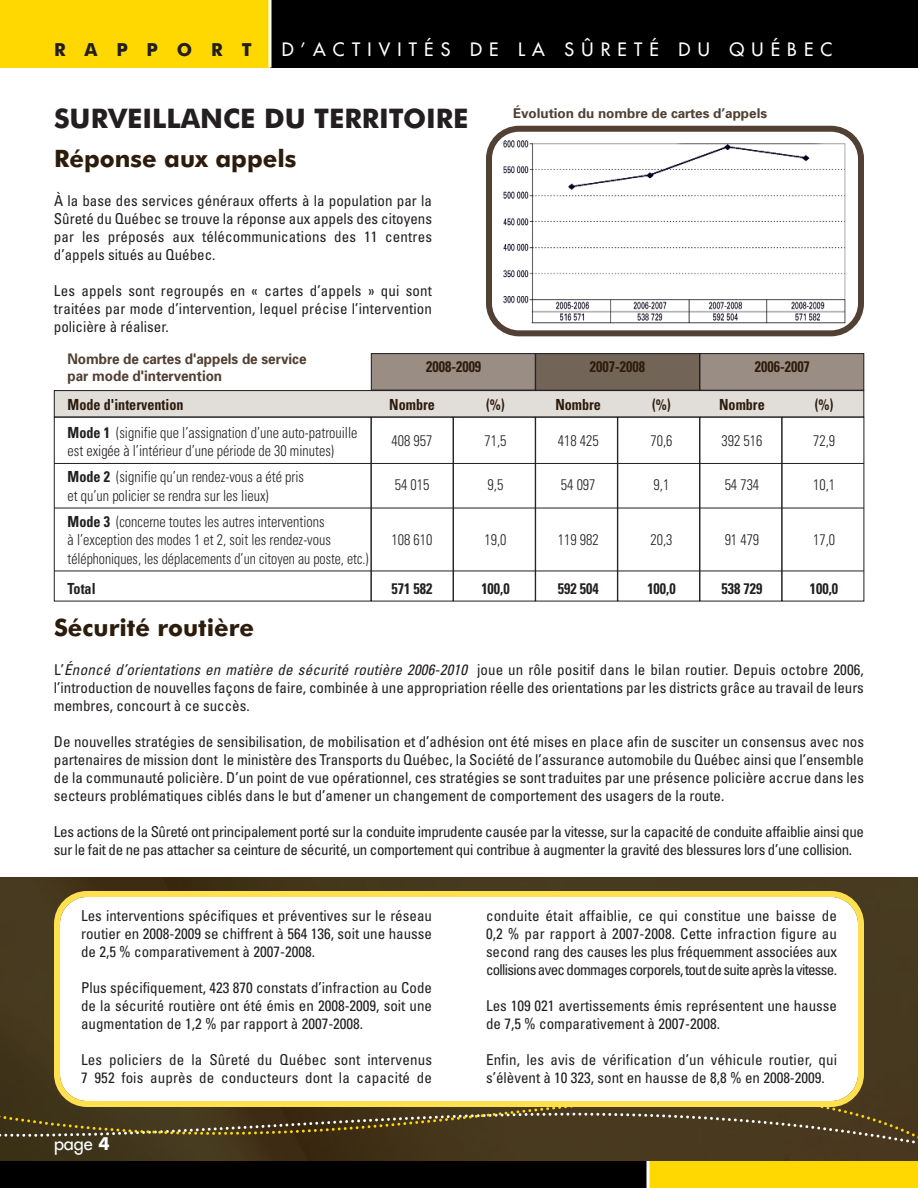
<style>
.page{position:relative;width:918px;height:1188px;background:#fff}
.page>*{position:absolute;margin:0;border:0;box-sizing:border-box;transform-origin:0 0}
.t1{font:700 27px "Futura BT";color:#231f20}
.t2{font:700 24px "Futura BT";color:#2d1c0c}
.t3{font:18px "Futura";letter-spacing:.4em;color:#fff}
.t4{font:700 18px "Futura BT";letter-spacing:1.05em;color:#231f20}
.t5{font:300 condensed 15.3px/18.3px "Univers";color:#231f20;scale:.93 1}
.t6{font:700 condensed 15.3px "Univers";color:#2d1c0c;scale:.93 1}
.t7{font:300 condensed 15.3px "Univers";color:#231f20;scale:.9 1}
.t8{font:700 condensed 15.3px "Univers";color:#231f20;scale:.93 1}
.t9{font:condensed 15px/18px "Univers";color:#231f20;text-align:justify}
.t10{font:condensed 15px/18px "Univers";letter-spacing:-.025em;color:#231f20}
.t11{font:700 14.55px/17.5px "Univers";color:#514033;scale:.93 1}
.t12{font:700 13.5px "Univers";color:#514033}
.s1{font-weight:700}
.s2{font-style:italic}
.s3{font-family:"Futura BT";font-weight:700}
</style>
<div class="page">
<img style="left:0;top:878px;width:918px;height:122px">
<svg style="left:0;top:1000px;width:918px;height:161px;background:#493b1f"></svg>
<div style="left:0;top:0;width:270px;height:68px;background:#ffd801"></div>
<div style="left:270px;top:0;width:648px;height:68px;background:#000"></div>
<div style="left:648px;top:1161px;width:270px;height:27px;background:#ffd801"></div>
<div style="left:0;top:1161px;width:648px;height:27px;background:#000"></div>
<svg style="left:268px;top:0;width:4px;height:68px"></svg>
<svg style="left:646px;top:1161px;width:4px;height:27px"></svg>
<svg style="left:486px;top:126px;width:378px;height:210px"></svg>
<div style="left:54px;top:391px;width:810px;height:26px;background:#e1ddd9"></div>
<div style="left:54px;top:390px;width:810px;height:27px;border:1px solid #231f20"></div>
<div style="left:371px;top:417px;width:82px;height:184px;border:1px solid #231f20"></div>
<div style="left:54px;top:417px;width:317px;height:184px;border:1px solid #231f20"></div>
<div style="left:453px;top:417px;width:82px;height:184px;border:1px solid #231f20"></div>
<div style="left:535px;top:417px;width:83px;height:184px;border:1px solid #231f20"></div>
<div style="left:618px;top:417px;width:82px;height:184px;border:1px solid #231f20"></div>
<div style="left:700px;top:417px;width:82px;height:184px;border:1px solid #231f20"></div>
<div style="left:371px;top:354px;width:164px;height:36px;background:#9a8d84"></div>
<div style="left:371px;top:353px;width:164px;height:37px;border:1px solid #231f20"></div>
<div style="left:536px;top:354px;width:164px;height:36px;background:#736458"></div>
<div style="left:535px;top:353px;width:165px;height:37px;border:1px solid #231f20"></div>
<div style="left:700px;top:354px;width:164px;height:36px;background:#9a8d84"></div>
<div style="left:700px;top:353px;width:164px;height:37px;border:1px solid #231f20"></div>
<hr style="left:54px;top:463px;width:810px;height:1px;background:#231f20">
<hr style="left:54px;top:508px;width:810px;height:1px;background:#231f20">
<hr style="left:54px;top:571px;width:810px;height:1px;background:#231f20">
<svg style="left:54px;top:891px;width:810px;height:216px"></svg>
<p class="t4" style="left:54px;top:42px;width:199px">RAPPORT</p>
<p class="t3" style="left:282px;top:41px;width:552px">D’ACTIVITÉS DE LA SÛRETÉ DU QUÉBEC</p>
<h1 class="t1" style="left:54px;top:108px;width:416px">SURVEILLANCE DU TERRITOIRE</h1>
<p class="t12" style="left:513px;top:108px;width:256px">Évolution du nombre de cartes d’appels</p>
<h2 class="t2" style="left:54px;top:148px;width:244px">Réponse aux appels</h2>
<p class="t9" style="left:54px;top:193px;width:380px">À la base des services généraux offerts à la population par la Sûreté du Québec se trouve la réponse aux appels des citoyens par les préposés aux télécommunications des 11 centres d’appels situés au Québec.</p>
<p class="t9" style="left:54px;top:283px;width:380px">Les appels sont regroupés en « cartes d’appels » qui sont traitées par mode d’intervention, lequel précise l’intervention policière à réaliser.</p>
<p class="t11" style="left:67px;top:351px;width:259px">Nombre de cartes d'appels de service par mode d'intervention</p>
<p class="t6" style="left:426px;top:361px;width:61px">2008-2009</p>
<p class="t6" style="left:590px;top:361px;width:61px">2007-2008</p>
<p class="t6" style="left:755px;top:361px;width:61px">2006-2007</p>
<p class="t6" style="left:68px;top:399px;width:126px">Mode d'intervention</p>
<p class="t6" style="left:389px;top:399px;width:51px">Nombre</p>
<p class="t6" style="left:486px;top:399px;width:22px">(%)</p>
<p class="t6" style="left:555px;top:399px;width:51px">Nombre</p>
<p class="t6" style="left:652px;top:399px;width:22px">(%)</p>
<p class="t6" style="left:719px;top:399px;width:51px">Nombre</p>
<p class="t6" style="left:815px;top:399px;width:22px">(%)</p>
<p class="t5" style="left:68px;top:424px;width:313px"><span class="s1">Mode 1</span> (signifie que l’assignation d’une auto-patrouille est exigée à l’intérieur d’une période de 30 minutes)</p>
<p class="t5" style="left:392px;top:433px;width:45px">408 957</p>
<p class="t5" style="left:484px;top:433px;width:25px">71,5</p>
<p class="t5" style="left:558px;top:433px;width:45px">418 425</p>
<p class="t5" style="left:650px;top:433px;width:25px">70,6</p>
<p class="t5" style="left:722px;top:433px;width:45px">392 516</p>
<p class="t5" style="left:813px;top:433px;width:25px">72,9</p>
<p class="t5" style="left:68px;top:469px;width:256px"><span class="s1">Mode 2</span> (signifie qu’un rendez-vous a été pris et qu’un policier se rendra sur les lieux)</p>
<p class="t5" style="left:395px;top:477px;width:39px">54 015</p>
<p class="t5" style="left:488px;top:477px;width:18px">9,5</p>
<p class="t5" style="left:561px;top:477px;width:39px">54 097</p>
<p class="t5" style="left:654px;top:477px;width:18px">9,1</p>
<p class="t5" style="left:725px;top:477px;width:39px">54 734</p>
<p class="t5" style="left:813px;top:477px;width:25px">10,1</p>
<p class="t5" style="left:68px;top:514px;width:285px"><span class="s1">Mode 3</span> (concerne toutes les autres interventions à l’exception des modes 1 et 2, soit les rendez-vous</p>
<p class="t5" style="left:392px;top:532px;width:45px">108 610</p>
<p class="t5" style="left:484px;top:532px;width:25px">19,0</p>
<p class="t5" style="left:558px;top:532px;width:45px">119 982</p>
<p class="t5" style="left:650px;top:532px;width:25px">20,3</p>
<p class="t5" style="left:725px;top:532px;width:39px">91 479</p>
<p class="t5" style="left:813px;top:532px;width:25px">17,0</p>
<p class="t7" style="left:68px;top:552px;width:336px">téléphoniques, les déplacements d’un citoyen au poste, etc.)</p>
<p class="t8" style="left:68px;top:583px;width:32px">Total</p>
<p class="t8" style="left:392px;top:583px;width:45px">571 582</p>
<p class="t8" style="left:481px;top:583px;width:32px">100,0</p>
<p class="t8" style="left:558px;top:583px;width:45px">592 504</p>
<p class="t8" style="left:647px;top:583px;width:32px">100,0</p>
<p class="t8" style="left:722px;top:583px;width:45px">538 729</p>
<p class="t8" style="left:810px;top:583px;width:32px">100,0</p>
<h2 class="t2" style="left:54px;top:617px;width:202px">Sécurité routière</h2>
<p class="t9" style="left:54px;top:662px;width:811px">L’<span class="s2">Énoncé d’orientations en matière de sécurité routière 2006-2010</span> joue un rôle positif dans le bilan routier. Depuis octobre 2006, l’introduction de nouvelles façons de faire, combinée à une appropriation réelle des orientations par les districts grâce au travail de leurs membres, concourt à ce succès.</p>
<p class="t9" style="left:54px;top:734px;width:812px">De nouvelles stratégies de sensibilisation, de mobilisation et d’adhésion ont été mises en place afin de susciter un consensus avec nos partenaires de mission dont le ministère des Transports du Québec, la Société de l’assurance automobile du Québec ainsi que l’ensemble de la communauté policière. D’un point de vue opérationnel, ces stratégies se sont traduites par une présence policière accrue dans les secteurs problématiques ciblés dans le but d’amener un changement de comportement des usagers de la route.</p>
<p class="t10" style="left:54px;top:824px;width:812px">Les actions de la Sûreté ont principalement porté sur la conduite imprudente causée par la vitesse, sur la capacité de conduite affaiblie ainsi que sur le fait de ne pas attacher sa ceinture de sécurité, un comportement qui contribue à augmenter la gravité des blessures lors d’une collision.</p>
<p class="t9" style="left:81px;top:908px;width:353px">Les interventions spécifiques et préventives sur le réseau routier en 2008-2009 se chiffrent à 564 136, soit une hausse de 2,5 % comparativement à 2007-2008.</p>
<p class="t9" style="left:81px;top:980px;width:353px">Plus spécifiquement, 423 870 constats d’infraction au Code de la sécurité routière ont été émis en 2008-2009, soit une augmentation de 1,2 % par rapport à 2007-2008.</p>
<p class="t9" style="left:81px;top:1052px;width:353px">Les policiers de la Sûreté du Québec sont intervenus<br>7 952 fois auprès de conducteurs dont la capacité de</p>
<p class="t3" style="left:54px;top:1134px;width:57px">page <span class="s3">4</span></p>
<p class="t9" style="left:486px;top:908px;width:352px">conduite était affaiblie, ce qui constitue une baisse de 0,2 % par rapport à 2007-2008. Cette infraction figure au second rang des causes les plus fréquemment associées aux collisionsavecdommagescorporels,toutdesuiteaprèslavitesse.</p>
<p class="t9" style="left:486px;top:998px;width:352px">Les 109 021 avertissements émis représentent une hausse de 7,5 % comparativement à 2007-2008.</p>
<p class="t9" style="left:486px;top:1052px;width:352px">Enfin, les avis de vérification d’un véhicule routier, qui s’élèvent à 10 323, sont en hausse de 8,8 % en 2008-2009.</p>
</div>
